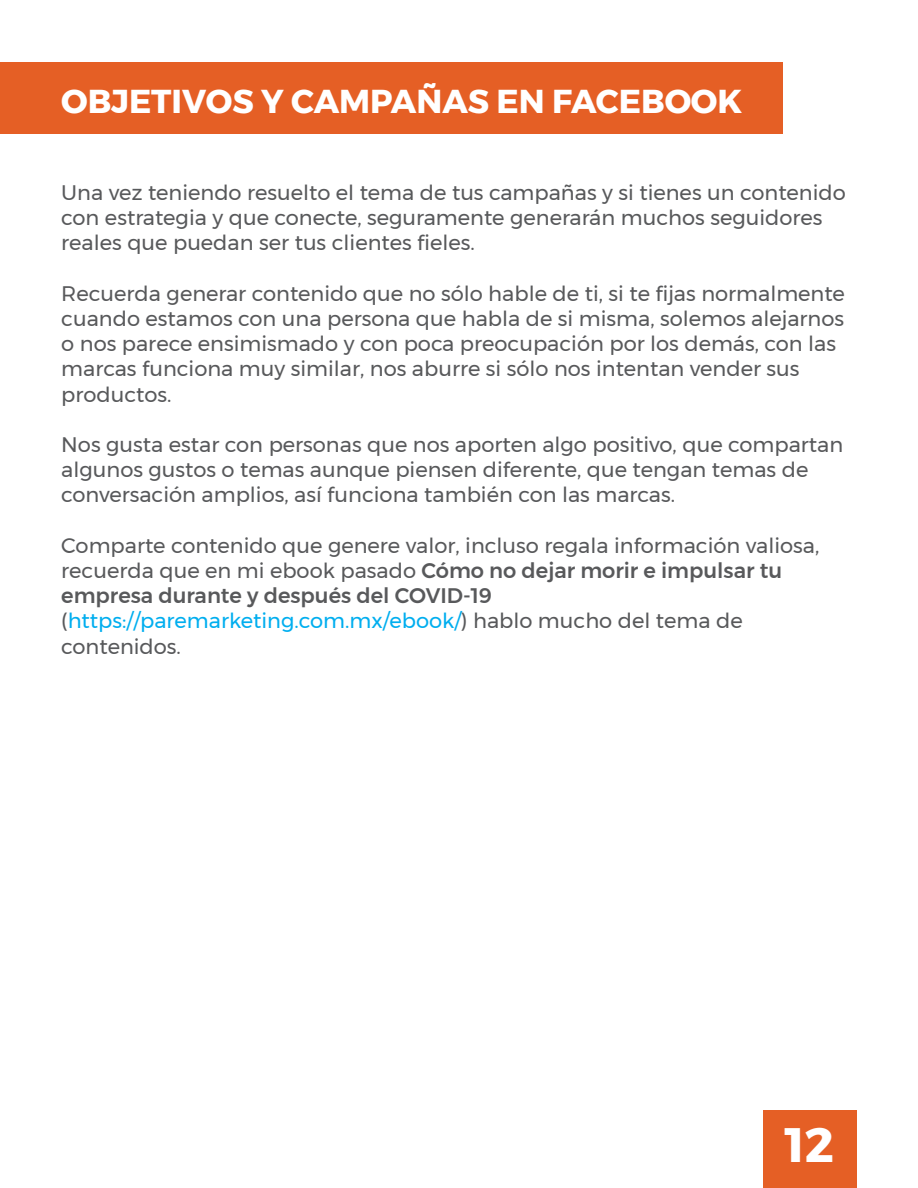
<style>
.page{position:relative;width:918px;height:1188px;background:#fff}
.page>*{position:absolute;margin:0;border:0;box-sizing:border-box;transform-origin:0 0}
.t1{font:700 48.15px "Montserrat";color:#fff}
.t2{font:700 33px "Montserrat";color:#fff}
.t3{font:21px/25.2px "Montserrat";color:#58595b}
.s1{font-weight:500}
.s2{color:#00aeef}
</style>
<div class="page">
<div style="left:0;top:62px;width:782px;height:71px;background:#e55f25"></div>
<div style="left:763px;top:1110px;width:94px;height:78px;background:#e55f25"></div>
<h2 class="t2" style="left:61px;top:74px;width:682px">OBJETIVOS Y CAMPAÑAS EN FACEBOOK</h2>
<p class="t3" style="left:61px;top:180px;width:786px">Una vez teniendo resuelto el tema de tus campañas y si tienes un contenido con estrategia y que conecte, seguramente generarán muchos seguidores reales que puedan ser tus clientes fieles.</p>
<p class="t3" style="left:61px;top:280px;width:785px">Recuerda generar contenido que no sólo hable de ti, si te fijas normalmente cuando estamos con una persona que habla de si misma, solemos alejarnos o nos parece ensimismado y con poca preocupación por los demás, con las marcas funciona muy similar, nos aburre si sólo nos intentan vender sus productos.</p>
<p class="t3" style="left:61px;top:432px;width:784px">Nos gusta estar con personas que nos aporten algo positivo, que compartan algunos gustos o temas aunque piensen diferente, que tengan temas de conversación amplios, así funciona también con las marcas.</p>
<p class="t3" style="left:61px;top:532px;width:760px">Comparte contenido que genere valor, incluso regala información valiosa, recuerda que en mi ebook pasado <span class="s1">Cómo no dejar morir e impulsar tu empresa durante y después del COVID-19 </span>(<span class="s2">https://paremarketing.com.mx/ebook/</span>) hablo mucho del tema de contenidos.</p>
<h1 class="t1" style="left:785px;top:1106px;width:50px">12</h1>
</div>
